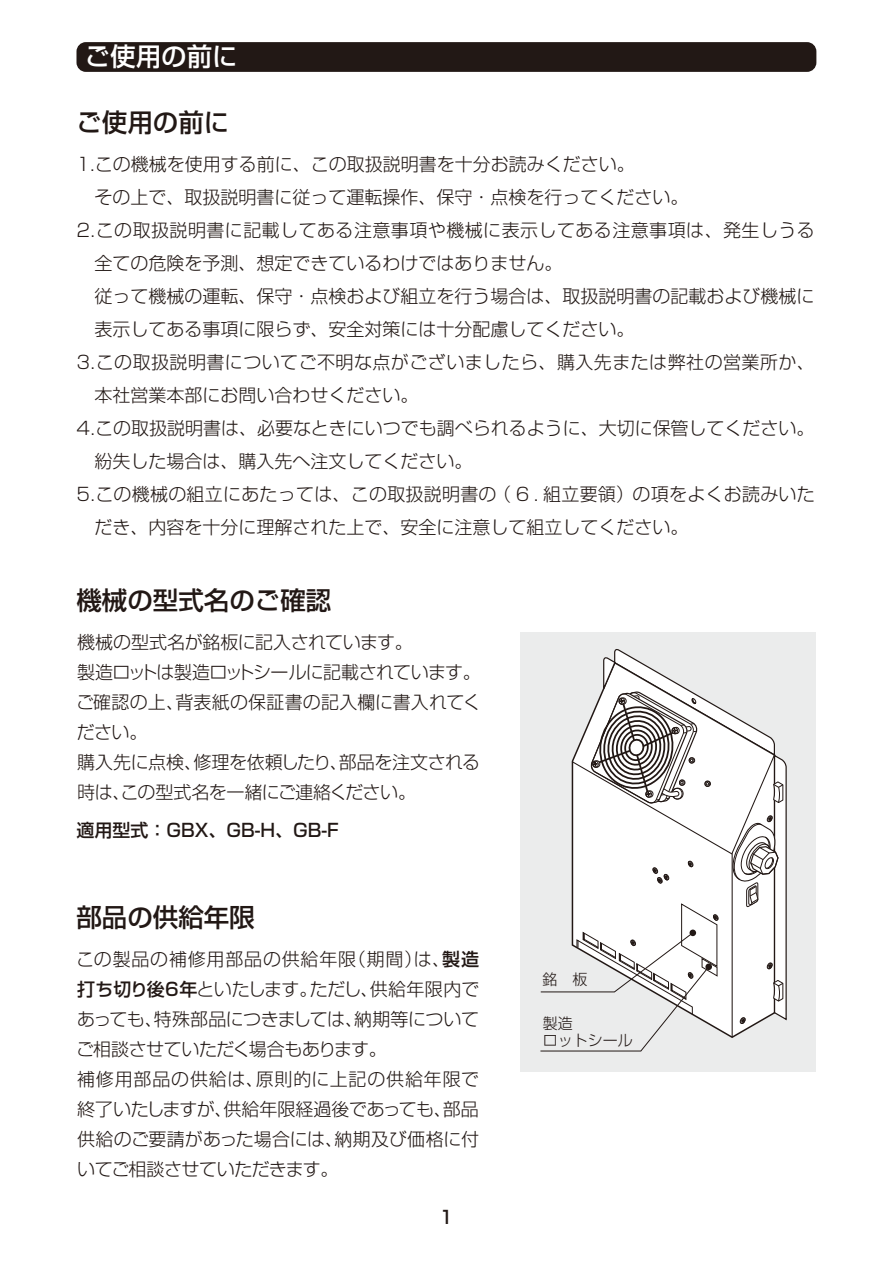
<style>
.page{position:relative;width:893px;height:1263px;background:#fff}
.page>*{position:absolute;margin:0;border:0;box-sizing:border-box;transform-origin:0 0}
.t1{font:500 25.5px "Shin Go Pr 5";color:#221815}
.t2{font:500 25.5px "Shin Go Pr 5";color:#fff}
.t3{font:300 18px/33px "Shin Go Pr 5";color:#221815}
.t4{font:300 18px/30px "Shin Go Pr 5";letter-spacing:-.025em;color:#221815}
.t5{font:500 18px "Shin Go Pr 5";color:#221815}
.t6{font:300 15px/16.5px "Shin Go Pr 5";color:#221815}
.s1{font-weight:500}
</style>
<div class="page">
<div style="left:521px;top:633px;width:295px;height:439px;background:#ebecec"></div>
<div style="left:76px;top:42px;width:740px;height:30px;background:#221815;border-radius:9px"></div>
<svg style="left:540px;top:649px;width:247px;height:402px"></svg>
<h1 class="t2" style="left:85px;top:36px;width:154px">ご使用の前に</h1>
<h1 class="t1" style="left:76px;top:101px;width:155px">ご使用の前に</h1>
<p class="t3" style="left:77px;top:146px;width:740px">1.この機械を使用する前に、この取扱説明書を十分お読みください。<br>　その上で、取扱説明書に従って運転操作、保守・点検を行ってください。<br>2.この取扱説明書に記載してある注意事項や機械に表示してある注意事項は、発生しうる　全ての危険を予測、想定できているわけではありません。<br>　従って機械の運転、保守・点検および組立を行う場合は、取扱説明書の記載および機械に　表示してある事項に限らず、安全対策には十分配慮してください。<br>3.この取扱説明書についてご不明な点がございましたら、購入先または弊社の営業所か、　本社営業本部にお問い合わせください。<br>4.この取扱説明書は、必要なときにいつでも調べられるように、大切に保管してください。　紛失した場合は、購入先へ注文してください。<br>5.この機械の組立にあたっては、この取扱説明書の（ 6 . 組立要領）の項をよくお読みいた　だき、内容を十分に理解された上で、安全に注意して組立してください。</p>
<h1 class="t1" style="left:76px;top:579px;width:257px">機械の型式名のご確認</h1>
<p class="t4" style="left:76px;top:625px;width:406px">機械の型式名が銘板に記入されています。<br>製造ロットは製造ロットシールに記載されています。ご確認の上、背表紙の保証書の記入欄に書入れてください。<br>購入先に点検、修理を依頼したり、部品を注文される時は、この型式名を一緒にご連絡ください。</p>
<p class="t5" style="left:76px;top:815px;width:264px">適用型式：GBX、GB-H、GB-F</p>
<h1 class="t1" style="left:76px;top:896px;width:180px">部品の供給年限</h1>
<p class="t3" style="left:76px;top:943px;width:405px;line-height:30px">この製品の補修用部品の供給年限（期間）は、<span class="s1">製造打ち切り後6年</span>といたします。ただし、供給年限内であっても、特殊部品につきましては、納期等についてご相談させていただく場合もあります。<br>補修用部品の供給は、原則的に上記の供給年限で終了いたしますが、供給年限経過後であっても、部品供給のご要請があった場合には、納期及び価格に付いてご相談させていただきます。</p>
<p class="t5" style="left:440px;top:1202px;width:15px">1</p>
<p class="t6" style="left:542px;top:970px;width:46px">銘　板</p>
<p class="t6" style="left:543px;top:1014px;width:91px">製造<br>ロットシール</p>
</div>
